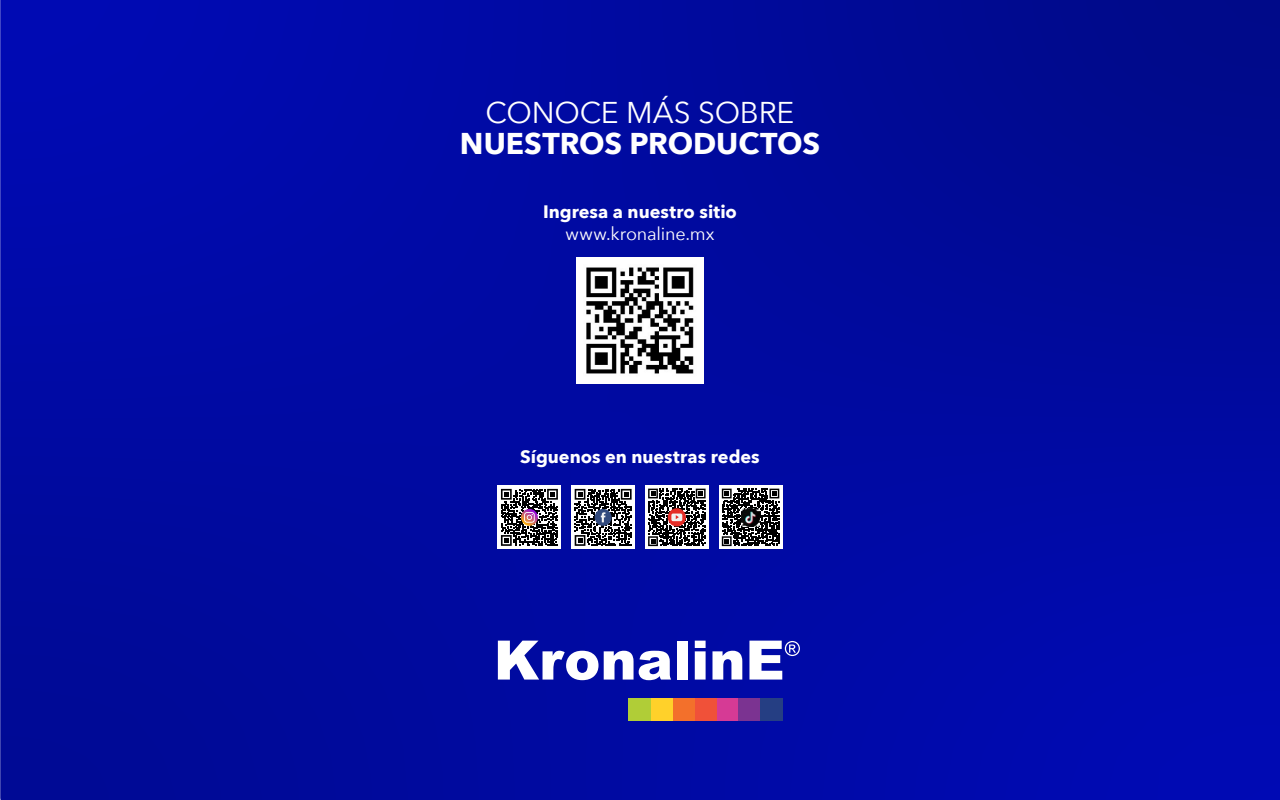
<style>
.page{position:relative;width:1280px;height:800px;background:#fff}
.page>*{position:absolute;margin:0;border:0;box-sizing:border-box;transform-origin:0 0}
.t1{font:700 30px "Avenir Next";letter-spacing:-.005em;color:#fff}
.t2{font:30px "Avenir Next";letter-spacing:-.005em;color:#fff}
.t3{font:700 18px "Avenir Next";color:#fff}
.t4{font:18px "Avenir Next";letter-spacing:-.01em;color:#fff}
</style>
<div class="page">
<img style="left:0;top:0;width:1280px;height:800px">
<svg style="left:498px;top:641px;width:173px;height:39px"></svg>
<div style="left:677px;top:641px;width:10px;height:39px;background:#fff"></div>
<svg style="left:695px;top:641px;width:11px;height:39px"></svg>
<svg style="left:712px;top:651px;width:30px;height:29px"></svg>
<svg style="left:749px;top:641px;width:51px;height:39px"></svg>
<div style="left:651px;top:699px;width:22px;height:22px;background:#ffd12a"></div>
<div style="left:673px;top:699px;width:22px;height:22px;background:#f3702b"></div>
<div style="left:695px;top:699px;width:22px;height:22px;background:#f05139"></div>
<div style="left:717px;top:699px;width:22px;height:22px;background:#d63a95"></div>
<div style="left:739px;top:699px;width:22px;height:22px;background:#7b3391"></div>
<div style="left:761px;top:699px;width:22px;height:22px;background:#253e83"></div>
<div style="left:629px;top:699px;width:22px;height:22px;background:#b0cd37"></div>
<img style="left:577px;top:257px;width:126px;height:127px">
<div style="left:498px;top:486px;width:63px;height:63px;background:#fff"></div>
<svg style="left:501px;top:489px;width:57px;height:57px"></svg>
<div style="left:572px;top:486px;width:63px;height:63px;background:#fff"></div>
<svg style="left:575px;top:489px;width:57px;height:57px"></svg>
<div style="left:645px;top:486px;width:63px;height:63px;background:#fff"></div>
<svg style="left:648px;top:489px;width:58px;height:57px"></svg>
<svg style="left:719px;top:486px;width:63px;height:63px"></svg>
<svg style="left:722px;top:489px;width:57px;height:57px"></svg>
<img style="left:741px;top:508px;width:19px;height:18px">
<h1 class="t2" style="left:486px;top:87px;width:310px">CONOCE MÁS SOBRE</h1>
<h1 class="t1" style="left:460px;top:117px;width:362px">NUESTROS PRODUCTOS</h1>
<p class="t3" style="left:543px;top:196px;width:195px">Ingresa a nuestro sitio</p>
<p class="t4" style="left:566px;top:218px;width:150px">www.kronaline.mx</p>
<p class="t3" style="left:520px;top:441px;width:241px">Síguenos en nuestras redes</p>
</div>
